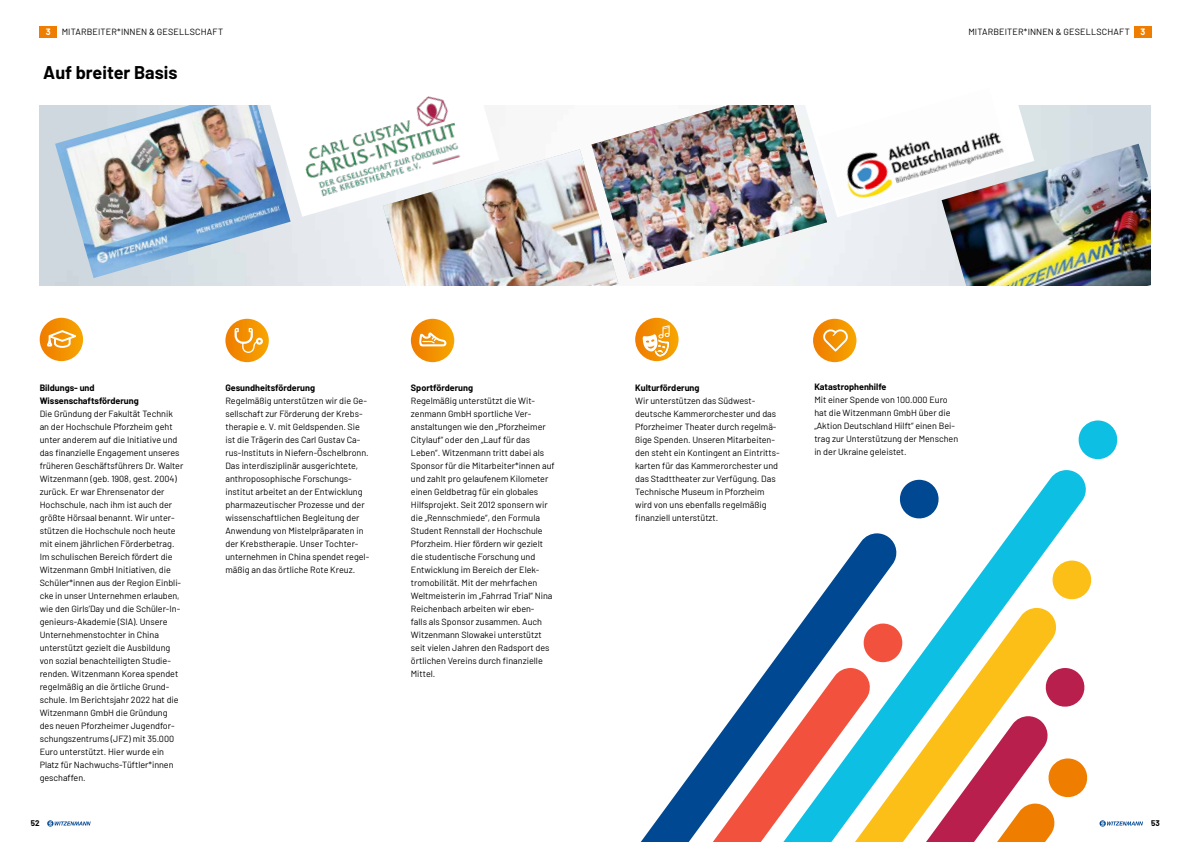
<style>
.page{position:relative;width:1191px;height:842px;background:#fff}
.page>*{position:absolute;margin:0;border:0;box-sizing:border-box;transform-origin:0 0}
.t1{font:700 18px "Barlow";color:#000}
.t2{font:9px/13px "Barlow";color:#000}
.t3{font:700 9px/13px "Barlow";color:#000}
.t4{font:700 8px "Barlow";color:#000}
.s1{font-weight:700;color:#fff}
</style>
<div class="page">
<svg style="left:47px;top:820px;width:44px;height:7px"></svg>
<svg style="left:1099px;top:820px;width:44px;height:7px"></svg>
<img style="left:55px;top:105px;width:236px;height:173px">
<img style="left:941px;top:144px;width:210px;height:142px">
<img style="left:383px;top:149px;width:235px;height:137px">
<img style="left:264px;top:105px;width:235px;height:112px">
<img style="left:591px;top:105px;width:236px;height:174px">
<img style="left:798px;top:105px;width:236px;height:112px">
<div style="left:1134px;top:26px;width:17px;height:11px;background:#ef7d00"></div>
<div style="left:40px;top:26px;width:17px;height:11px;background:#ef7d00"></div>
<svg style="left:411px;top:319px;width:43px;height:43px"></svg>
<svg style="left:635px;top:318px;width:43px;height:43px"></svg>
<svg style="left:40px;top:318px;width:43px;height:43px"></svg>
<svg style="left:225px;top:319px;width:44px;height:43px"></svg>
<svg style="left:813px;top:319px;width:43px;height:43px"></svg>
<svg style="left:419px;top:332px;width:27px;height:14px"></svg>
<svg style="left:234px;top:328px;width:29px;height:25px"></svg>
<svg style="left:823px;top:329px;width:25px;height:23px"></svg>
<svg style="left:45px;top:329px;width:32px;height:20px"></svg>
<svg style="left:642px;top:325px;width:27px;height:32px"></svg>
<svg style="left:801px;top:470px;width:285px;height:153px"></svg>
<svg style="left:897px;top:480px;width:44px;height:41px"></svg>
<svg style="left:1050px;top:561px;width:42px;height:41px"></svg>
<svg style="left:1078px;top:420px;width:40px;height:40px"></svg>
<svg style="left:655px;top:623px;width:433px;height:219px"></svg>
<svg style="left:276px;top:105px;width:210px;height:108px"></svg>
<img style="left:296px;top:96px;width:168px;height:103px">
<img style="left:817px;top:105px;width:194px;height:109px">
<p class="t2" style="left:46px;top:25px;width:179px"><span class="s1">3</span> MITARBEITER*INNEN &amp; GESELLSCHAFT</p>
<p class="t2" style="left:968px;top:25px;width:178px">MITARBEITER*INNEN &amp; GESELLSCHAFT <span class="s1">3</span></p>
<h1 class="t1" style="left:43px;top:59px;width:136px">Auf breiter Basis</h1>
<p class="t3" style="left:40px;top:380px;width:101px">Bildungs- und<br>Wissenschaftsförderung</p>
<p class="t2" style="left:40px;top:406px;width:145px">Die Gründung der Fakultät Technik an der Hochschule Pforzheim geht unter anderem auf die Initiative und das finanzielle Engagement unseres früheren Geschäftsführers Dr. Walter Witzenmann (geb. 1908, gest. 2004) zurück. Er war Ehrensenator der Hochschule, nach ihm ist auch der größte Hörsaal benannt. Wir unter&shy;stützen die Hochschule noch heute mit einem jährlichen Förderbetrag.<br>Im schulischen Bereich fördert die Witzenmann GmbH Initiativen, die Schüler*innen aus der Region Einbli&shy;cke in unser Unternehmen erlauben, wie den Girls’Day und die Schüler-In&shy;genieurs-Akademie (SIA). Unsere Unternehmenstochter in China unterstützt gezielt die Ausbildung von sozial benachteiligten Studie&shy;renden. Witzenmann Korea spendet regelmäßig an die örtliche Grund&shy;schule. Im Berichtsjahr 2022 hat die Witzenmann GmbH die Gründung des neuen Pforzheimer Jugendfor&shy;schungszentrums (JFZ) mit 35.000<br>Euro unterstützt. Hier wurde ein Platz für Nachwuchs-Tüftler*innen geschaffen.</p>
<p class="t3" style="left:225px;top:380px;width:91px">Gesundheitsförderung</p>
<p class="t2" style="left:225px;top:393px;width:145px">Regelmäßig unterstützen wir die Ge&shy;sellschaft zur Förderung der Krebs&shy;therapie e. V. mit Geldspenden. Sie ist die Trägerin des Carl Gustav Ca&shy;rus-Instituts in Niefern-Öschelbronn.<br>Das interdisziplinär ausgerichtete, anthroposophische Forschungs&shy;institut arbeitet an der Entwicklung pharmazeutischer Prozesse und der wissenschaftlichen Begleitung der Anwendung von Mistelpräparaten in der Krebstherapie. Unser Tochter&shy;unternehmen in China spendet regel&shy;mäßig an das örtliche Rote Kreuz.</p>
<p class="t3" style="left:411px;top:380px;width:64px">Sportförderung</p>
<p class="t2" style="left:411px;top:393px;width:145px">Regelmäßig unterstützt die Wit&shy;zenmann GmbH sportliche Ver&shy;anstaltungen wie den „Pforzheimer Citylauf“ oder den „Lauf für das Leben“. Witzenmann tritt dabei als Sponsor für die Mitarbeiter*innen auf und zahlt pro gelaufenem Kilometer einen Geldbetrag für ein globales Hilfsprojekt. Seit 2012 sponsern wir die „Rennschmiede“, den Formula Student Rennstall der Hochschule Pforzheim. Hier fördern wir gezielt die studentische Forschung und Entwicklung im Bereich der Elek&shy;tromobilität. Mit der mehrfachen Weltmeisterin im „Fahrrad Trial“ Nina Reichenbach arbeiten wir eben-<br>falls als Sponsor zusammen. Auch Witzenmann Slowakei unterstützt seit vielen Jahren den Radsport des örtlichen Vereins durch finanzielle Mittel.</p>
<p class="t3" style="left:635px;top:380px;width:66px">Kulturförderung</p>
<p class="t2" style="left:635px;top:393px;width:146px">Wir unterstützen das Südwest&shy;deutsche Kammerorchester und das Pforzheimer Theater durch regelmä&shy;ßige Spenden. Unseren Mitarbeiten&shy;den steht ein Kontingent an Eintritts&shy;karten für das Kammerorchester und das Stadttheater zur Verfügung. Das Technische Museum in Pforzheim wird von uns ebenfalls regelmäßig finanziell unterstützt.</p>
<p class="t3" style="left:814px;top:380px;width:74px">Katastrophenhilfe</p>
<p class="t2" style="left:814px;top:393px;width:145px">Mit einer Spende von 100.000 Euro hat die Witzenmann GmbH über die „Aktion Deutschland Hilft“ einen Bei&shy;trag zur Unterstützung der Menschen in der Ukraine geleistet.</p>
<p class="t4" style="left:31px;top:817px;width:10px">52</p>
<p class="t4" style="left:1151px;top:818px;width:10px">53</p>
</div>
